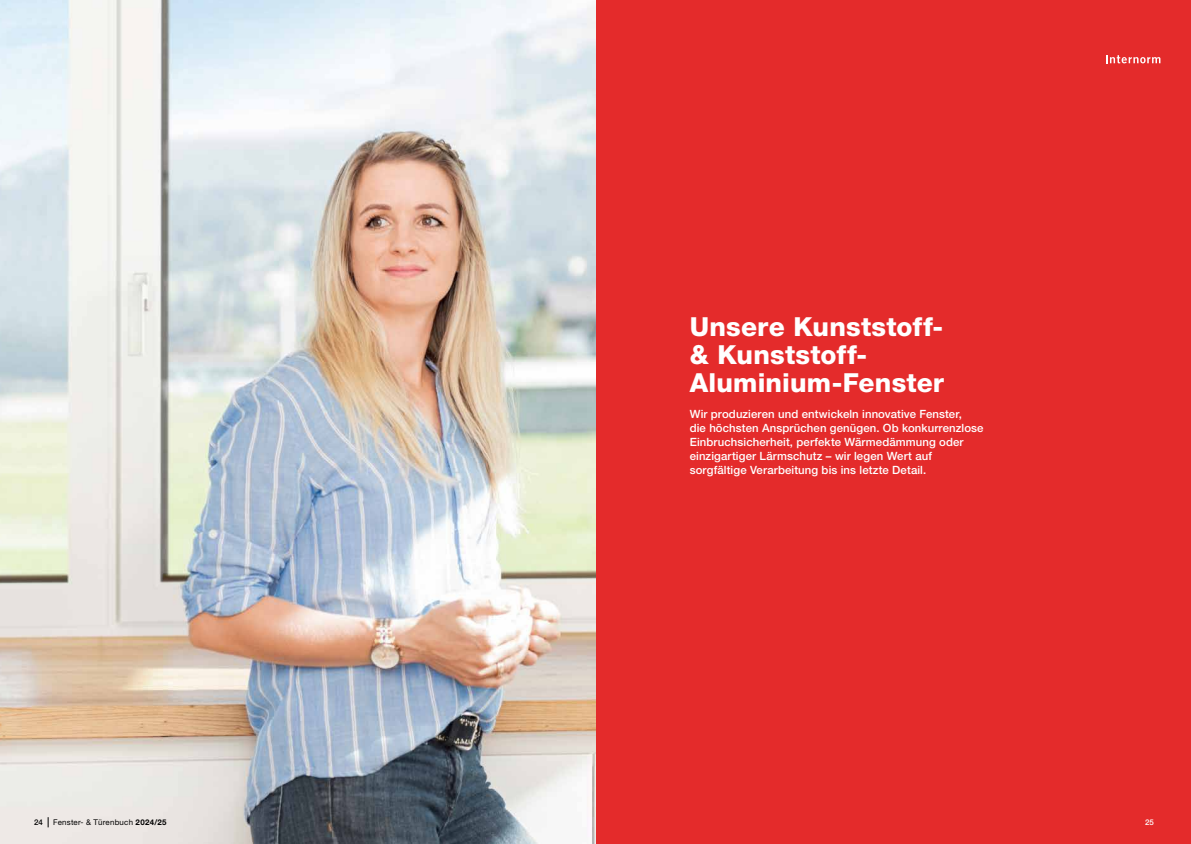
<style>
.page{position:relative;width:1191px;height:844px;background:#fff}
.page>*{position:absolute;margin:0;border:0;box-sizing:border-box;transform-origin:0 0}
.t1{font:800 26.25px/28px "Helvetica Neue LT Pro";letter-spacing:.01em;color:#fff}
.t2{font:500 11.38px/14px "Helvetica Neue LT Pro";letter-spacing:.01em;color:#fff}
.t3{font:7.88px "Helvetica Neue LT Pro";letter-spacing:.03em;color:#000}
.t4{font:500 7.88px "Helvetica Neue LT Pro";color:#000}
.t5{font:500 7.88px "Helvetica Neue LT Pro";color:#fff}
.s1{font-weight:700}
</style>
<div class="page">
<div style="left:595px;top:0;width:596px;height:843px;background:#e42b2b"></div>
<svg style="left:1106px;top:55px;width:54px;height:8px"></svg>
<img style="left:0;top:0;width:595px;height:843px">
<h1 class="t1" style="left:690px;top:312px;width:256px">Unsere Kunststoff-&amp; Kunststoff-<br>Aluminium-Fenster</h1>
<p class="t2" style="left:690px;top:406px;width:295px">Wir produzieren und entwickeln innovative Fenster,<br>die höchsten Ansprüchen genügen. Ob konkurrenzlose Einbruchsicherheit, perfekte Wärmedämmung oder einzigartiger Lärmschutz – wir legen Wert auf sorgfältige Verarbeitung bis ins letzte Detail.</p>
<p class="t4" style="left:34px;top:817px;width:10px">24</p>
<p class="t3" style="left:53px;top:816px;width:115px">Fenster- &amp; Türenbuch <span class="s1">2024/25</span></p>
<p class="t5" style="left:1145px;top:817px;width:10px">25</p>
</div>
